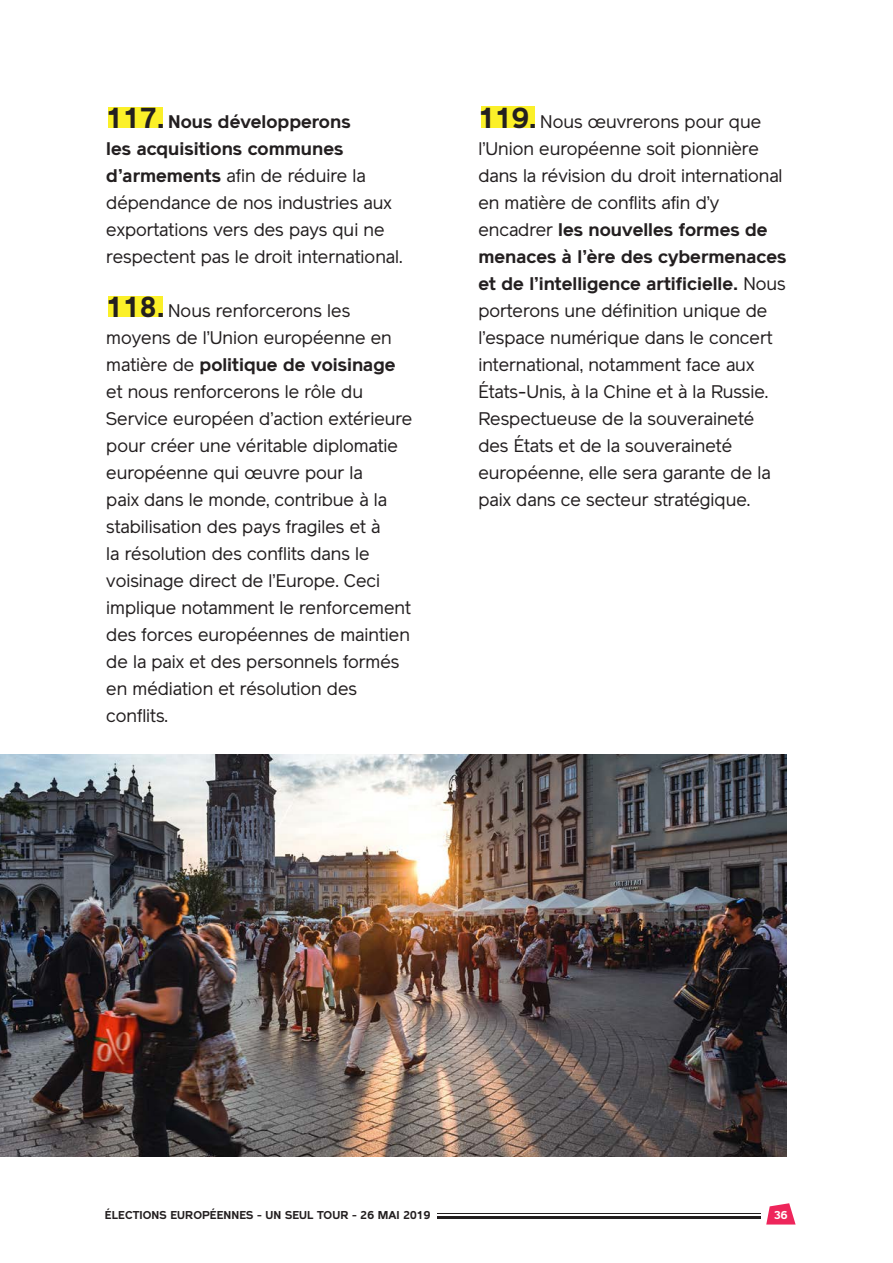
<style>
.page{position:relative;width:893px;height:1263px;background:#fff}
.page>*{position:absolute;margin:0;border:0;box-sizing:border-box;transform-origin:0 0}
.t1{font:18px/27px "Reader";color:#231f20}
.t2{font:700 11.25px "Reader";letter-spacing:.01em;color:#231f20}
.t3{font:700 11.25px "Reader";color:#fff}
.s1{font-weight:700;font-size:28.5px}
.s2{font-weight:700}
</style>
<div class="page">
<div style="left:481px;top:106px;width:54px;height:22px;background:#fbf029"></div>
<div style="left:109px;top:296px;width:54px;height:21px;background:#fbf029"></div>
<div style="left:109px;top:107px;width:54px;height:21px;background:#fbf029"></div>
<img style="left:0;top:755px;width:787px;height:402px">
<hr style="left:438px;top:1217px;width:323px;height:2px;background:#231f20">
<hr style="left:438px;top:1213px;width:323px;height:1px;background:#231f20">
<svg style="left:766px;top:1203px;width:30px;height:21px"></svg>
<p class="t1" style="left:106px;top:108px;width:298px"><span class="s1">117.</span> <span class="s2">Nous développerons<br>les acquisitions communes d’armements</span> afin de réduire la dépendance de nos industries aux exportations vers des pays qui ne respectent pas le droit international.</p>
<p class="t1" style="left:106px;top:297px;width:308px"><span class="s1">118.</span> Nous renforcerons les moyens de l’Union européenne en matière de <span class="s2">politique de voisinage </span>et nous renforcerons le rôle du<br>Service européen d’action extérieure pour créer une véritable diplomatie européenne qui œuvre pour la<br>paix dans le monde, contribue à la stabilisation des pays fragiles et à<br>la résolution des conflits dans le voisinage direct de l’Europe. Ceci implique notamment le renforcement des forces européennes de maintien de la paix et des personnels formés en médiation et résolution des conflits.</p>
<p class="t1" style="left:478px;top:108px;width:310px"><span class="s1">119.</span> Nous œuvrerons pour que l’Union européenne soit pionnière dans la révision du droit international en matière de conflits afin d’y encadrer <span class="s2">les nouvelles formes de menaces à l’ère des cybermenaces et de l’intelligence artificielle.</span> Nous porterons une définition unique de l’espace numérique dans le concert international, notamment face aux États-Unis, à la Chine et à la Russie.<br>Respectueuse de la souveraineté des États et de la souveraineté européenne, elle sera garante de la paix dans ce secteur stratégique.</p>
<p class="t2" style="left:105px;top:1209px;width:327px">ÉLECTIONS EUROPÉENNES - UN SEUL TOUR - 26 MAI 2019</p>
<p class="t3" style="left:774px;top:1208px;width:15px">36</p>
</div>
